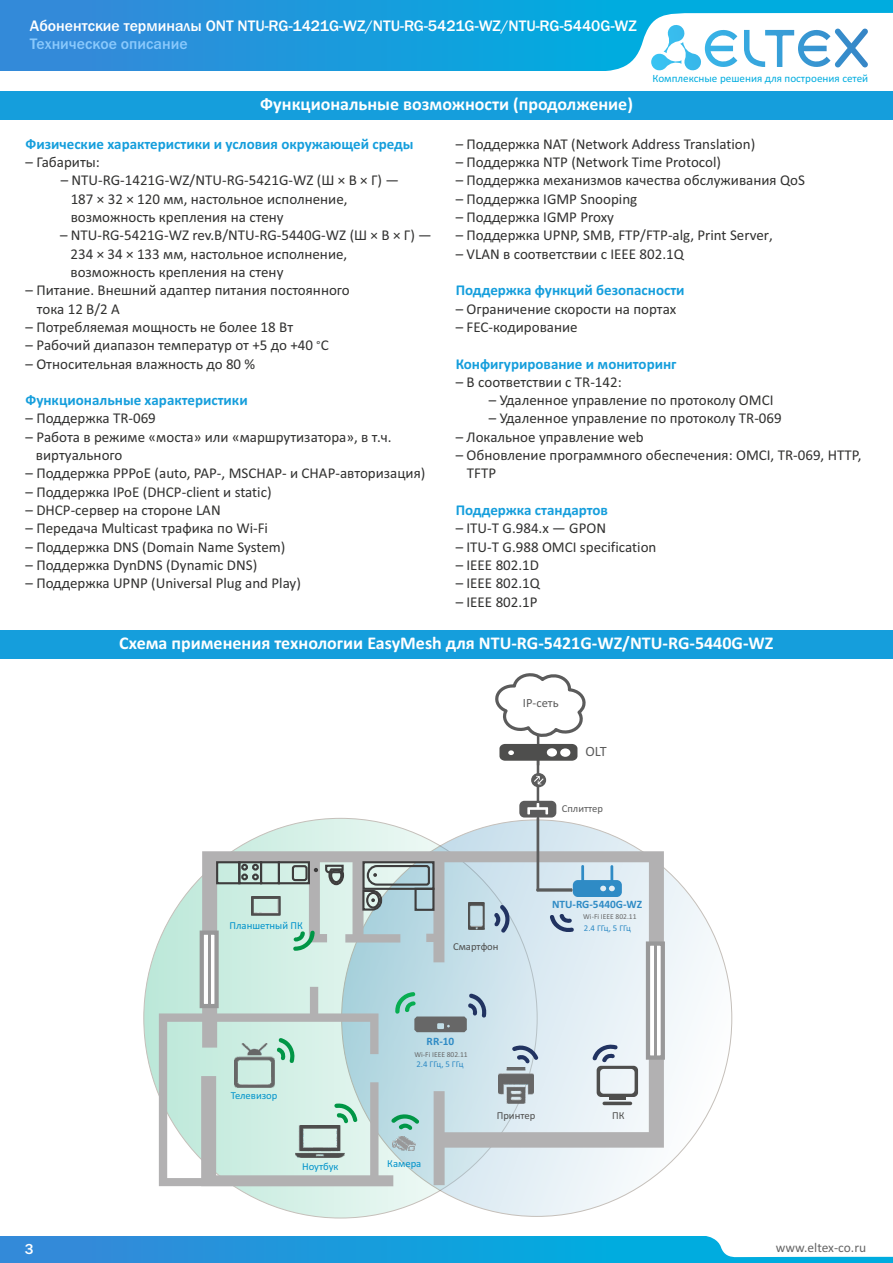
<style>
.page{position:relative;width:893px;height:1263px;background:#fff}
.page>*{position:absolute;margin:0;border:0;box-sizing:border-box;transform-origin:0 0}
.t1{font:700 18px "Calibri";color:#fff}
.t2{font:500 15.75px "Franklin Gothic";color:#fff}
.t3{font:500 15.75px "Franklin Gothic";color:#8ac9fc}
.t4{font:15px/18.3px "Calibri";color:#313130}
.t5{font:700 15px "Calibri";color:#159edc}
.t6{font:500 15px "Franklin Gothic";color:#fff}
.t7{font:14.25px "Calibri";color:#5b5b5b}
.t8{font:13.5px "Calibri";color:#666}
.t9{font:12.6px "Calibri";color:#5b5b5b}
.t10{font:700 11.25px "Calibri";color:#2f8bc5}
.t11{font:11.1px "Calibri";color:#00acdf}
.t12{font:10.65px "Calibri";color:#0093cb}
.t13{font:10.65px "Calibri";color:#4e4e4d}
.t14{font:10.65px "Calibri";color:#5b5b5b}
.t15{font:8.85px "Calibri";letter-spacing:-.035em;color:#2f8bc5}
.t16{font:7.5px "Calibri";color:#676767}
.s1{font-size:13.5px;color:#4e4e4d}
</style>
<div class="page">
<div style="left:0;top:1236px;width:893px;height:27px;background:linear-gradient(to right,#3489d9,#00b4e0)"></div>
<svg style="left:703px;top:1236px;width:190px;height:21px"></svg>
<div style="left:0;top:91px;width:893px;height:29px;background:#159edc"></div>
<div style="left:0;top:0;width:893px;height:71px;background:linear-gradient(to right,#3489d9,#00b4e0)"></div>
<svg style="left:589px;top:13px;width:304px;height:58px"></svg>
<div style="left:0;top:630px;width:893px;height:28px;background:#159edc"></div>
<svg style="left:144px;top:818px;width:393px;height:400px"></svg>
<svg style="left:342px;top:820px;width:390px;height:396px"></svg>
<svg style="left:159px;top:851px;width:505px;height:335px"></svg>
<div style="left:278px;top:861px;width:32px;height:23px;border:2px solid #3e3d3d"></div>
<div style="left:238px;top:861px;width:24px;height:23px;border:2px solid #3e3d3d"></div>
<div style="left:216px;top:861px;width:24px;height:23px;border:2px solid #3e3d3d"></div>
<div style="left:260px;top:861px;width:20px;height:23px;border:2px solid #3e3d3d"></div>
<div style="left:241px;top:864px;width:7px;height:6px;border:2px solid #3e3d3d;border-radius:50%"></div>
<div style="left:252px;top:864px;width:7px;height:6px;border:2px solid #3e3d3d;border-radius:50%"></div>
<div style="left:252px;top:873px;width:7px;height:7px;border:2px solid #3e3d3d;border-radius:50%"></div>
<div style="left:241px;top:873px;width:7px;height:7px;border:2px solid #3e3d3d;border-radius:50%"></div>
<div style="left:292px;top:865px;width:16px;height:16px;border:2px solid #3e3d3d;border-radius:2px"></div>
<svg style="left:314px;top:868px;width:4px;height:4px"></svg>
<svg style="left:324px;top:864px;width:21px;height:22px"></svg>
<div style="left:362px;top:861px;width:72px;height:29px;border:2px solid #3e3d3d"></div>
<svg style="left:361px;top:864px;width:70px;height:48px"></svg>
<div style="left:414px;top:888px;width:20px;height:23px;border:2px solid #3e3d3d"></div>
<hr style="left:609px;top:1097px;width:17px;height:3px;background:#4e4e4d">
<hr style="left:602px;top:1102px;width:30px;height:3px;background:#4e4e4d;border-radius:2px">
<svg style="left:644px;top:939px;width:23px;height:123px"></svg>
<hr style="left:654px;top:945px;width:3px;height:111px;background:#989899">
<svg style="left:197px;top:928px;width:24px;height:82px"></svg>
<hr style="left:208px;top:933px;width:3px;height:72px;background:#989899">
<svg style="left:550px;top:914px;width:24px;height:18px"></svg>
<svg style="left:277px;top:1038px;width:18px;height:25px"></svg>
<svg style="left:293px;top:931px;width:22px;height:20px"></svg>
<img style="left:296px;top:1126px;width:48px;height:32px">
<svg style="left:334px;top:1103px;width:23px;height:20px"></svg>
<svg style="left:593px;top:1044px;width:45px;height:53px"></svg>
<img style="left:468px;top:903px;width:17px;height:26px">
<img style="left:392px;top:1136px;width:23px;height:14px">
<img style="left:498px;top:1068px;width:36px;height:35px">
<img style="left:234px;top:1043px;width:40px;height:45px">
<svg style="left:512px;top:1045px;width:26px;height:18px"></svg>
<img style="left:251px;top:897px;width:30px;height:18px">
<svg style="left:494px;top:905px;width:16px;height:27px"></svg>
<svg style="left:391px;top:1114px;width:28px;height:16px"></svg>
<svg style="left:491px;top:673px;width:131px;height:224px"></svg>
<svg style="left:395px;top:992px;width:92px;height:40px"></svg>
<p class="t2" style="left:30px;top:20px;width:609px">Абонентские терминалы ONT NTU-RG-1421G-WZ/NTU-RG-5421G-WZ/NTU-RG-5440G-WZ</p>
<p class="t3" style="left:30px;top:38px;width:159px">Техническое описание</p>
<p class="t1" style="left:260px;top:97px;width:374px">Функциональные возможности (продолжение)</p>
<p class="t11" style="left:652px;top:73px;width:217px">Комплексные решения для построения сетей</p>
<p class="t5" style="left:26px;top:138px;width:390px">Физические характеристики и условия окружающей среды</p>
<p class="t4" style="left:26px;top:154px;width:76px">– Габариты:</p>
<p class="t4" style="left:71px;top:172px;width:330px;text-indent:-10px">– NTU-RG-1421G-WZ/NTU-RG-5421G-WZ (Ш × В × Г) —<br>187 × 32 × 120 мм, настольное исполнение, возможность крепления на стену</p>
<p class="t4" style="left:71px;top:227px;width:363px;text-indent:-10px">– NTU-RG-5421G-WZ rev.B/NTU-RG-5440G-WZ (Ш × В × Г) —<br>234 × 34 × 133 мм, настольное исполнение, возможность крепления на стену</p>
<p class="t4" style="left:37px;top:282px;width:314px;text-indent:-11px">– Питание. Внешний адаптер питания постоянного тока 12 B/2 А</p>
<p class="t4" style="left:25px;top:319px;width:269px">– Потребляемая мощность не более 18 Вт</p>
<p class="t4" style="left:25px;top:337px;width:305px">– Рабочий диапазон температур от +5 до +40 <span class="s1">°</span>С</p>
<p class="t4" style="left:25px;top:356px;width:231px">– Относительная влажность до 80 %</p>
<p class="t5" style="left:25px;top:394px;width:224px">Функциональные характеристики</p>
<p class="t4" style="left:25px;top:411px;width:132px">– Поддержка TR-069</p>
<p class="t4" style="left:36px;top:429px;width:357px;text-indent:-10px">– Работа в режиме «моста» или «маршрутизатора», в т.ч. виртуального</p>
<p class="t4" style="left:25px;top:465px;width:401px">– Поддержка PPPoE (auto, PAP-, MSCHAP- и CHAP-авторизация)</p>
<p class="t4" style="left:25px;top:484px;width:248px">– Поддержка IPoE (DHCP-client и static)</p>
<p class="t4" style="left:25px;top:502px;width:197px">– DHCP-сервер на стороне LAN</p>
<p class="t4" style="left:25px;top:520px;width:244px">– Передача Multicast трафика по Wi-Fi</p>
<p class="t4" style="left:25px;top:539px;width:261px">– Поддержка DNS (Domain Name System)</p>
<p class="t4" style="left:25px;top:557px;width:233px">– Поддержка DynDNS (Dynamic DNS)</p>
<p class="t4" style="left:25px;top:575px;width:277px">– Поддержка UPNP (Universal Plug and Play)</p>
<p class="t4" style="left:456px;top:136px;width:301px">– Поддержка NAT (Network Address Translation)</p>
<p class="t4" style="left:456px;top:154px;width:267px">– Поддержка NTP (Network Time Protocol)</p>
<p class="t4" style="left:456px;top:172px;width:351px">– Поддержка механизмов качества обслуживания QoS</p>
<p class="t4" style="left:456px;top:191px;width:183px">– Поддержка IGMP Snooping</p>
<p class="t4" style="left:456px;top:209px;width:160px">– Поддержка IGMP Proxy</p>
<p class="t4" style="left:456px;top:227px;width:319px">– Поддержка UPNP, SMB, FTP/FTP-alg, Print Server,</p>
<p class="t4" style="left:456px;top:246px;width:230px">– VLAN в соответствии с IEEE 802.1Q</p>
<p class="t5" style="left:456px;top:284px;width:230px">Поддержка функций безопасности</p>
<p class="t4" style="left:456px;top:301px;width:222px">– Ограничение скорости на портах</p>
<p class="t4" style="left:456px;top:319px;width:123px">– FEC-кодирование</p>
<p class="t5" style="left:456px;top:357px;width:222px">Конфигурирование и мониторинг</p>
<p class="t4" style="left:456px;top:374px;width:168px">– В соответствии с TR-142:</p>
<p class="t4" style="left:489px;top:392px;width:286px">– Удаленное управление по протоколу OMCI</p>
<p class="t4" style="left:489px;top:411px;width:294px">– Удаленное управление по протоколу TR-069</p>
<p class="t4" style="left:456px;top:429px;width:190px">– Локальное управление web</p>
<p class="t4" style="left:467px;top:447px;width:396px;text-indent:-11px">– Обновление программного обеспечения: OMCI, TR-069, HTTP,<br>TFTP</p>
<p class="t5" style="left:456px;top:504px;width:154px">Поддержка стандартов</p>
<p class="t4" style="left:456px;top:520px;width:152px">– ITU-T G.984.x — GPON</p>
<p class="t4" style="left:456px;top:539px;width:202px">– ITU-T G.988 OMCI specification</p>
<p class="t4" style="left:456px;top:557px;width:85px">– IEEE 802.1D</p>
<p class="t4" style="left:456px;top:575px;width:86px">– IEEE 802.1Q</p>
<p class="t4" style="left:456px;top:594px;width:83px">– IEEE 802.1P</p>
<p class="t1" style="left:119px;top:635px;width:656px">Схема применения технологии EasyMesh для NTU-RG-5421G-WZ/NTU-RG-5440G-WZ</p>
<p class="t9" style="left:523px;top:697px;width:37px">IP-сеть</p>
<p class="t7" style="left:585px;top:745px;width:23px">OLT</p>
<p class="t12" style="left:230px;top:921px;width:75px">Планшетный ПК</p>
<p class="t12" style="left:231px;top:1090px;width:48px">Телевизор</p>
<p class="t12" style="left:302px;top:1162px;width:38px">Ноутбук</p>
<p class="t14" style="left:562px;top:804px;width:43px">Сплиттер</p>
<p class="t13" style="left:453px;top:942px;width:47px">Смартфон</p>
<p class="t10" style="left:552px;top:900px;width:92px">NTU-RG-5440G-WZ</p>
<p class="t15" style="left:584px;top:924px;width:49px">2.4 ГГц, 5 ГГц</p>
<p class="t16" style="left:583px;top:913px;width:55px">Wi-Fi IEEE 802.11</p>
<p class="t10" style="left:427px;top:1037px;width:29px">RR-10</p>
<p class="t16" style="left:414px;top:1052px;width:55px">Wi-Fi IEEE 802.11</p>
<p class="t15" style="left:416px;top:1061px;width:49px">2.4 ГГц, 5 ГГц</p>
<p class="t12" style="left:387px;top:1159px;width:36px">Камера</p>
<p class="t13" style="left:497px;top:1111px;width:40px">Принтер</p>
<p class="t13" style="left:612px;top:1111px;width:14px">ПК</p>
<p class="t6" style="left:25px;top:1243px;width:10px">3</p>
<p class="t8" style="left:776px;top:1242px;width:92px">www.eltex-co.ru</p>
</div>
